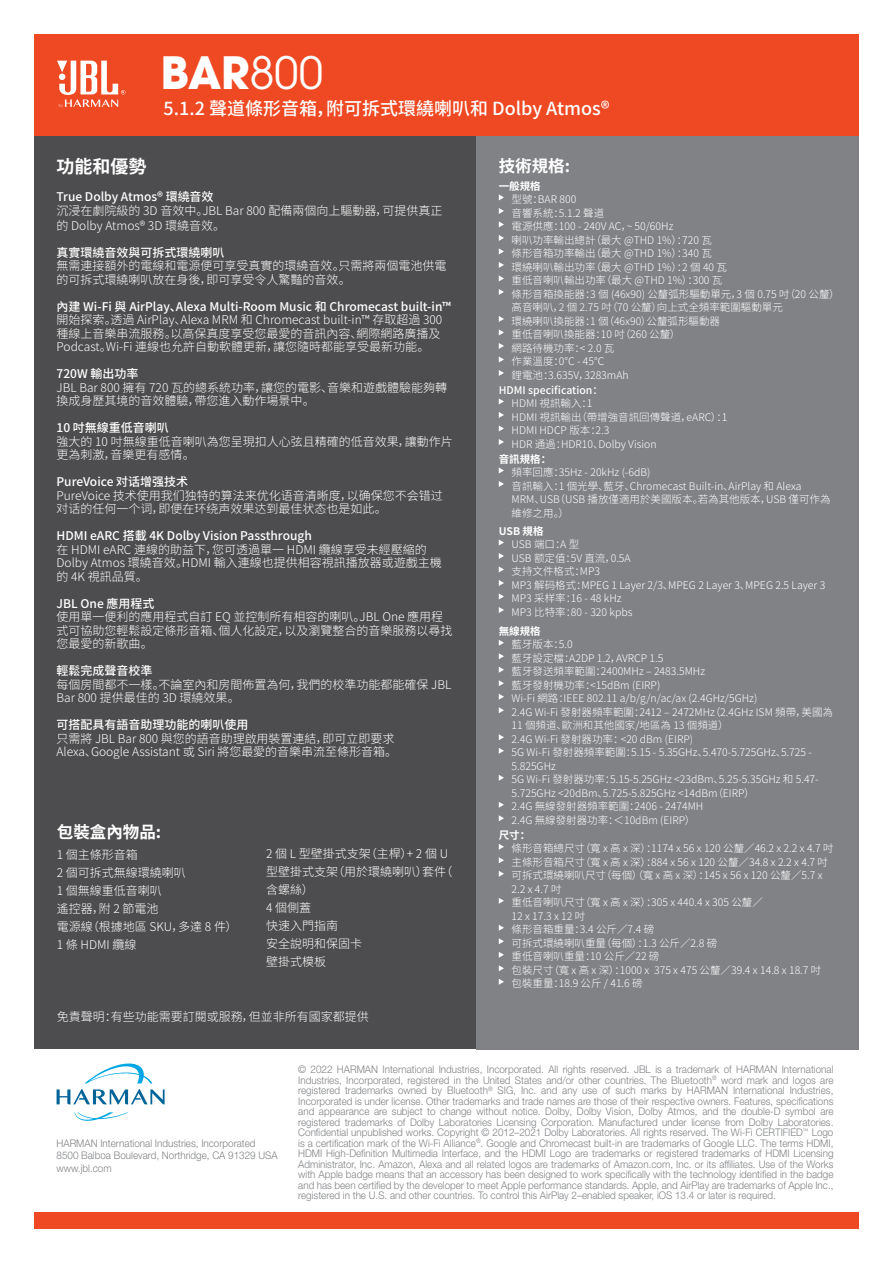
<style>
.page{position:relative;width:893px;height:1263px;background:#fff}
.page>*{position:absolute;margin:0;border:0;box-sizing:border-box;transform-origin:0 0}
.t1{font:700 49.05px "Avant Gard Goth EF";color:#fff}
.t2{font:500 18px "Noto Sans CJ Ksc";color:#fff}
.t3{font:700 18px "Noto Sans CJ Ksc";color:#fff}
.t4{font:700 16.5px "Noto Sans CJ Ksc";color:#fff}
.t5{font:300 12px/13.5px "Noto Sans CJ Ksc";color:#fff}
.t6{font:500 12px "Noto Sans CJ Ksc";color:#fff}
.t7{font:300 10.5px/10.5px "Helvetica Neue LT Pro";color:#808285;scale:.94 1}
.t8{font:300 10.5px/13.5px "Noto Sans CJ Ksc";color:#fff}
.t9{font:700 10.5px "Noto Sans CJ Ksc";color:#fff}
.t10{font:500 10.5px "Noto Sans CJ Ksc";color:#fff}
.s1{font-weight:400}
</style>
<div class="page">
<div style="left:34px;top:753px;width:442px;height:296px;background:#4d4d4f"></div>
<div style="left:34px;top:34px;width:825px;height:102px;background:#ef4923"></div>
<div style="left:34px;top:1213px;width:825px;height:16px;background:#ef4923"></div>
<svg style="left:85px;top:1063px;width:67px;height:20px"></svg>
<svg style="left:74px;top:1112px;width:54px;height:9px"></svg>
<svg style="left:57px;top:1089px;width:108px;height:15px"></svg>
<svg style="left:57px;top:61px;width:68px;height:47px"></svg>
<div style="left:34px;top:136px;width:442px;height:655px;background:#4d4d4f"></div>
<div style="left:476px;top:136px;width:383px;height:913px;background:#808285"></div>
<svg style="left:499px;top:194px;width:5px;height:6px"></svg>
<svg style="left:499px;top:208px;width:5px;height:6px"></svg>
<svg style="left:499px;top:221px;width:5px;height:6px"></svg>
<svg style="left:499px;top:235px;width:5px;height:6px"></svg>
<svg style="left:499px;top:248px;width:5px;height:6px"></svg>
<svg style="left:499px;top:262px;width:5px;height:6px"></svg>
<svg style="left:499px;top:275px;width:5px;height:6px"></svg>
<svg style="left:499px;top:289px;width:5px;height:6px"></svg>
<svg style="left:499px;top:316px;width:5px;height:6px"></svg>
<svg style="left:499px;top:329px;width:5px;height:6px"></svg>
<svg style="left:499px;top:343px;width:5px;height:6px"></svg>
<svg style="left:499px;top:356px;width:5px;height:6px"></svg>
<svg style="left:499px;top:370px;width:5px;height:6px"></svg>
<svg style="left:499px;top:398px;width:5px;height:6px"></svg>
<svg style="left:499px;top:412px;width:5px;height:6px"></svg>
<svg style="left:499px;top:425px;width:5px;height:6px"></svg>
<svg style="left:499px;top:439px;width:5px;height:6px"></svg>
<svg style="left:499px;top:467px;width:5px;height:6px"></svg>
<svg style="left:499px;top:481px;width:5px;height:6px"></svg>
<svg style="left:499px;top:539px;width:5px;height:6px"></svg>
<svg style="left:499px;top:553px;width:5px;height:6px"></svg>
<svg style="left:499px;top:566px;width:5px;height:6px"></svg>
<svg style="left:499px;top:580px;width:5px;height:6px"></svg>
<svg style="left:499px;top:593px;width:5px;height:6px"></svg>
<svg style="left:499px;top:607px;width:5px;height:6px"></svg>
<svg style="left:499px;top:640px;width:5px;height:6px"></svg>
<svg style="left:499px;top:653px;width:5px;height:6px"></svg>
<svg style="left:499px;top:667px;width:5px;height:6px"></svg>
<svg style="left:499px;top:680px;width:5px;height:6px"></svg>
<svg style="left:499px;top:694px;width:5px;height:6px"></svg>
<svg style="left:499px;top:707px;width:5px;height:6px"></svg>
<svg style="left:499px;top:734px;width:5px;height:6px"></svg>
<svg style="left:499px;top:748px;width:5px;height:6px"></svg>
<svg style="left:499px;top:775px;width:5px;height:6px"></svg>
<svg style="left:499px;top:802px;width:5px;height:6px"></svg>
<svg style="left:499px;top:815px;width:5px;height:6px"></svg>
<svg style="left:499px;top:844px;width:5px;height:6px"></svg>
<svg style="left:499px;top:857px;width:5px;height:6px"></svg>
<svg style="left:499px;top:871px;width:5px;height:6px"></svg>
<svg style="left:499px;top:898px;width:5px;height:6px"></svg>
<svg style="left:499px;top:925px;width:5px;height:6px"></svg>
<svg style="left:499px;top:938px;width:5px;height:6px"></svg>
<svg style="left:499px;top:952px;width:5px;height:6px"></svg>
<svg style="left:499px;top:965px;width:5px;height:6px"></svg>
<svg style="left:499px;top:979px;width:5px;height:6px"></svg>
<h1 class="t1" style="left:161px;top:43px;width:164px">BAR<span class="s1">800</span></h1>
<h2 class="t2" style="left:163px;top:99px;width:448px">5.1.2 聲道條形音箱，附可拆式環繞喇叭和 Dolby Atmos®</h2>
<h2 class="t3" style="left:57px;top:156px;width:91px">功能和優勢</h2>
<p class="t6" style="left:57px;top:190px;width:159px">True Dolby Atmos® 環繞音效</p>
<p class="t5" style="left:57px;top:204px;width:387px;line-height:14.4px">沉浸在劇院級的 3D 音效中。JBL Bar 800 配備兩個向上驅動器，可提供真正的 Dolby Atmos® 3D 環繞音效。</p>
<p class="t6" style="left:57px;top:246px;width:169px">真實環繞音效與可拆式環繞喇叭</p>
<p class="t5" style="left:57px;top:259px;width:391px">無需連接額外的電線和電源便可享受真實的環繞音效。只需將兩個電池供電的可拆式環繞喇叭放在身後，即可享受令人驚豔的音效。</p>
<p class="t6" style="left:57px;top:300px;width:396px">內建 Wi-Fi 與 AirPlay、Alexa Multi-Room Music 和 Chromecast built-in™</p>
<p class="t5" style="left:57px;top:313px;width:387px">開始探索。透過 AirPlay、Alexa MRM 和 Chromecast built-in™ 存取超過 300種線上音樂串流服務。以高保真度享受您最愛的音訊內容、網際網路廣播及<br>Podcast。Wi-Fi 連線也允許自動軟體更新，讓您隨時都能享受最新功能。</p>
<p class="t6" style="left:57px;top:367px;width:83px">720W 輸出功率</p>
<p class="t5" style="left:57px;top:381px;width:392px">JBL Bar 800 擁有 720 瓦的總系統功率，讓您的電影、音樂和遊戲體驗能夠轉換成身歷其境的音效體驗，帶您進入動作場景中。</p>
<p class="t6" style="left:57px;top:421px;width:114px">10 吋無線重低音喇叭</p>
<p class="t5" style="left:57px;top:435px;width:398px">強大的 10 吋無線重低音喇叭為您呈現扣人心弦且精確的低音效果，讓動作片更為刺激，音樂更有感情。</p>
<p class="t6" style="left:57px;top:475px;width:133px">PureVoice 对话增强技术</p>
<p class="t5" style="left:57px;top:489px;width:388px">PureVoice 技术使用我们独特的算法来优化语音清晰度，以确保您不会错过对话的任何一个词，即便在环绕声效果达到最佳状态也是如此。</p>
<p class="t6" style="left:57px;top:529px;width:257px">HDMI eARC 搭載 4K Dolby Vision Passthrough</p>
<p class="t5" style="left:57px;top:543px;width:387px">在 HDMI eARC 連線的助益下，您可透過單一 HDMI 纜線享受未經壓縮的<br>Dolby Atmos 環繞音效。HDMI 輸入連線也提供相容視訊播放器或遊戲主機的 4K 視訊品質。</p>
<p class="t6" style="left:57px;top:597px;width:100px">JBL One 應用程式</p>
<p class="t5" style="left:57px;top:610px;width:397px">使用單一便利的應用程式自訂 EQ 並控制所有相容的喇叭。JBL One 應用程式可協助您輕鬆設定條形音箱、個人化設定，以及瀏覽整合的音樂服務以尋找您最愛的新歌曲。</p>
<p class="t6" style="left:57px;top:664px;width:97px">輕鬆完成聲音校準</p>
<p class="t5" style="left:57px;top:678px;width:396px">每個房間都不一樣。不論室內和房間佈置為何，我們的校準功能都能確保 JBL<br>Bar 800 提供最佳的 3D 環繞效果。</p>
<p class="t6" style="left:57px;top:718px;width:193px">可搭配具有語音助理功能的喇叭使用</p>
<p class="t5" style="left:57px;top:732px;width:342px">只需將 JBL Bar 800 與您的語音助理啟用裝置連結，即可立即要求<br>Alexa、Google Assistant 或 Siri 將您最愛的音樂串流至條形音箱。</p>
<h3 class="t4" style="left:57px;top:823px;width:106px">包裝盒內物品:</h3>
<p class="t5" style="left:57px;top:846px;width:182px;line-height:18px">1 個主條形音箱<br>2 個可拆式無線環繞喇叭<br>1 個無線重低音喇叭<br>遙控器，附 2 節電池<br>電源線（根據地區 SKU，多達 8 件）<br>1 條 HDMI 纜線</p>
<p class="t5" style="left:266px;top:844px;width:188px;line-height:18px">2 個 L 型壁掛式支架（主桿）+ 2 個 U型壁掛式支架（用於環繞喇叭）套件（含螺絲）<br>4 個側蓋<br>快速入門指南<br>安全說明和保固卡<br>壁掛式模板</p>
<p class="t5" style="left:57px;top:1010px;width:314px">免責聲明：有些功能需要訂閱或服務，但並非所有國家都提供</p>
<h3 class="t4" style="left:499px;top:156px;width:73px">技術規格:</h3>
<p class="t9" style="left:499px;top:180px;width:43px">一般規格</p>
<p class="t8" style="left:512px;top:193px;width:330px">型號：BAR 800<br>音響系統：5.1.2 聲道<br>電源供應：100 - 240V AC，~ 50/60Hz<br>喇叭功率輸出總計（最大 @THD 1%）：720 瓦<br>條形音箱功率輸出（最大 @THD 1%）：340 瓦<br>環繞喇叭輸出功率（最大 @THD 1%）：2 個 40 瓦<br>重低音喇叭輸出功率（最大 @THD 1%）：300 瓦<br>條形音箱換能器：3 個 (46x90) 公釐弧形驅動單元，3 個 0.75 吋（20 公釐）高音喇叭，2 個 2.75 吋（70 公釐）向上式全頻率範圍驅動單元<br>環繞喇叭換能器：1 個（46x90）公釐弧形驅動器<br>重低音喇叭換能器：10 吋（260 公釐）<br>網路待機功率：&lt; 2.0 瓦<br>作業溫度：0°C - 45°C<br>鋰電池：3.635V，3283mAh</p>
<p class="t10" style="left:499px;top:384px;width:106px">HDMI specification：</p>
<p class="t8" style="left:512px;top:397px;width:217px">HDMI 視訊輸入：1<br>HDMI 視訊輸出（帶增強音訊回傳聲道，eARC）：1<br>HDMI HDCP 版本：2.3<br>HDR 通過：HDR10、Dolby Vision</p>
<p class="t9" style="left:499px;top:453px;width:54px">音訊規格：</p>
<p class="t8" style="left:512px;top:466px;width:320px">頻率回應：35Hz - 20kHz (-6dB)<br>音訊輸入：1 個光學、藍牙、Chromecast Built-in、AirPlay 和 Alexa<br>MRM、USB（USB 播放僅適用於美國版本。若為其他版本，USB 僅可作為維修之用。）</p>
<p class="t9" style="left:499px;top:525px;width:46px">USB 規格</p>
<p class="t8" style="left:512px;top:538px;width:315px">USB 端口：A 型<br>USB 额定值：5V 直流，0.5A<br>支持文件格式：MP3<br>MP3 解码格式：MPEG 1 Layer 2/3、MPEG 2 Layer 3、MPEG 2.5 Layer 3<br>MP3 采样率：16 - 48 kHz<br>MP3 比特率：80 - 320 kpbs</p>
<p class="t9" style="left:499px;top:625px;width:43px">無線規格</p>
<p class="t8" style="left:512px;top:638px;width:323px">藍牙版本：5.0<br>藍牙設定檔：A2DP 1.2，AVRCP 1.5<br>藍牙發送頻率範圍：2400MHz – 2483.5MHz<br>藍牙發射機功率：&lt;15dBm (EIRP)<br>Wi-Fi 網路：IEEE 802.11 a/b/g/n/ac/ax (2.4GHz/5GHz)<br>2.4G Wi-Fi 發射器頻率範圍：2412 – 2472MHz（2.4GHz ISM 頻帶，美國為11 個頻道、歐洲和其他國家/地區為 13 個頻道）<br>2.4G Wi-Fi 發射器功率：&lt;20 dBm (EIRP)<br>5G Wi-Fi 發射器頻率範圍：5.15 - 5.35GHz、5.470-5.725GHz、5.725 - 5.825GHz<br>5G Wi-Fi 發射器功率：5.15-5.25GHz &lt;23dBm、5.25-5.35GHz 和 5.47- 5.725GHz &lt;20dBm、5.725-5.825GHz &lt;14dBm（EIRP）<br>2.4G 無線發射器頻率範圍：2406 - 2474MH<br>2.4G 無線發射器功率：＜10dBm (EIRP）</p>
<p class="t9" style="left:499px;top:829px;width:33px">尺寸：</p>
<p class="t8" style="left:512px;top:842px;width:324px">條形音箱總尺寸（寬 x 高 x 深）：1174 x 56 x 120 公釐／46.2 x 2.2 x 4.7 吋主條形音箱尺寸（寬 x 高 x 深）：884 x 56 x 120 公釐／34.8 x 2.2 x 4.7 吋可拆式環繞喇叭尺寸（每個）（寬 x 高 x 深）：145 x 56 x 120 公釐／5.7 x<br>2.2 x 4.7 吋<br>重低音喇叭尺寸（寬 x 高 x 深）：305 x 440.4 x 305 公釐／<br>12 x 17.3 x 12 吋<br>條形音箱重量：3.4 公斤／7.4 磅<br>可拆式環繞喇叭重量（每個）：1.3 公斤／2.8 磅<br>重低音喇叭重量：10 公斤／22 磅<br>包裝尺寸（寬 x 高 x 深）：1000 x 375 x 475 公釐／39.4 x 14.8 x 18.7 吋包裝重量：18.9 公斤 / 41.6 磅</p>
<p class="t7" style="left:57px;top:1136px;width:237px;line-height:12.6px">HARMAN International Industries, Incorporated<br>8500 Balboa Boulevard, Northridge, CA 91329 USA www.jbl.com</p>
<p class="t7" style="left:298px;top:1064px;width:571px;text-align:justify">© 2022 HARMAN International Industries, Incorporated. All rights reserved. JBL is a trademark of HARMAN International Industries, Incorporated, registered in the United States and/or other countries. The Bluetooth<sup>®</sup> word mark and logos are registered trademarks owned by Bluetooth<sup>®</sup> SIG, Inc. and any use of such marks by HARMAN International Industries, Incorporated is under license. Other trademarks and trade names are those of their respective owners. Features, specifications and appearance are subject to change without notice. Dolby, Dolby Vision, Dolby Atmos, and the double-D symbol are registered trademarks of Dolby Laboratories Licensing Corporation. Manufactured under license from Dolby Laboratories.<br>Confidential unpublished works. Copyright © 2012–2021 Dolby Laboratories. All rights reserved. The Wi-Fi CERTIFIED<sup>™</sup> Logo is a certification mark of the Wi-Fi Alliance<sup>®</sup>. Google and Chromecast built-in are trademarks of Google LLC. The terms HDMI, HDMI High-Definition Multimedia Interface, and the HDMI Logo are trademarks or registered trademarks of HDMI Licensing Administrator, Inc. Amazon, Alexa and all related logos are trademarks of Amazon.com, Inc. or its affiliates. Use of the Works with Apple badge means that an accessory has been designed to work specifically with the technology identified in the badge and has been certified by the developer to meet Apple performance standards. Apple, and AirPlay are trademarks of Apple Inc., registered in the U.S. and other countries. To control this AirPlay 2–enabled speaker, iOS 13.4 or later is required.</p>
</div>
